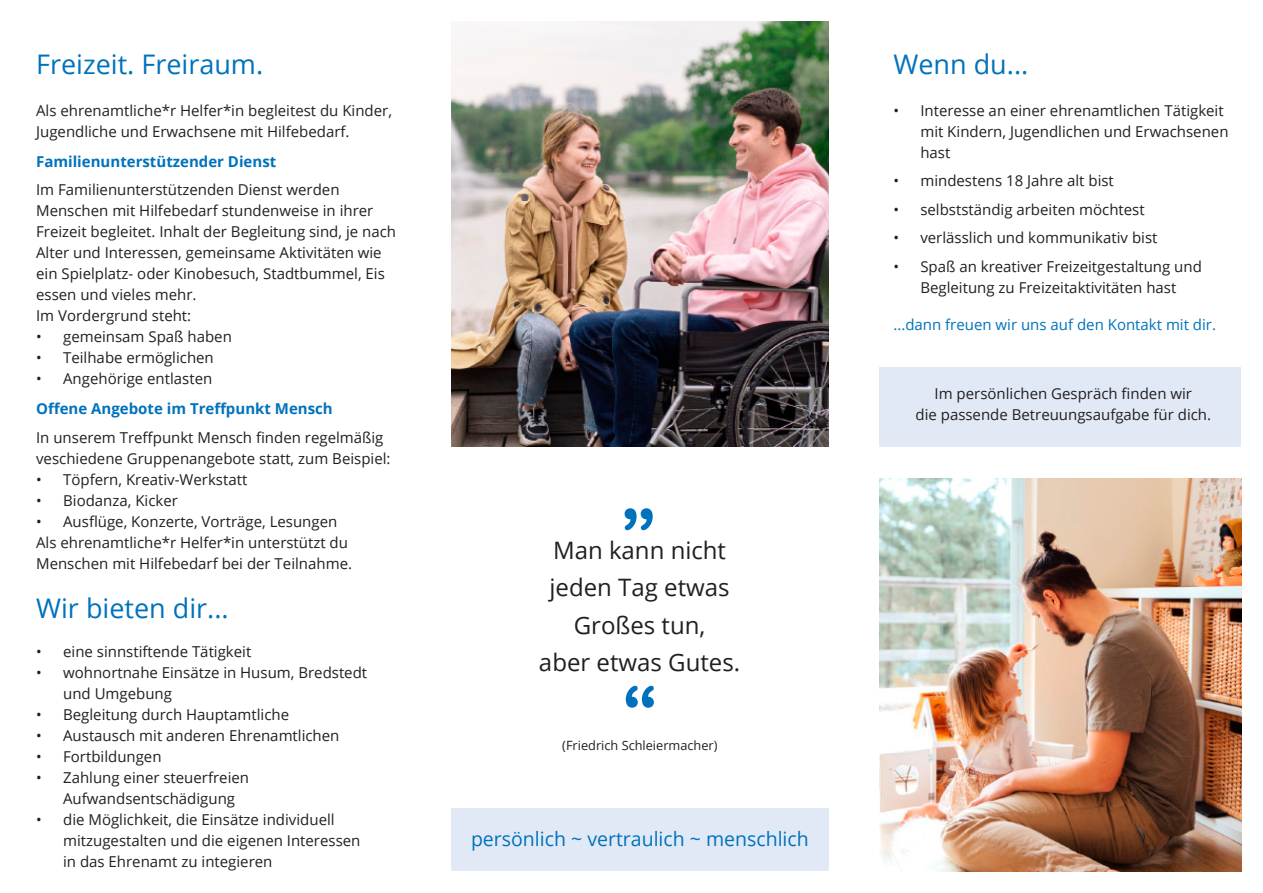
<style>
.page{position:relative;width:1263px;height:893px;background:#fff}
.page>*{position:absolute;margin:0;border:0;box-sizing:border-box;transform-origin:0 0}
.t1{font:75px "Arial Rounded MT Bold";color:#0072bc}
.t2{font:27px "Open Sans";color:#0072bc}
.t3{font:24px "Open Sans";color:#231f20}
.t4{font:19.65px "Open Sans";color:#0072bc}
.t5{font:15px/21px "Open Sans";color:#231f20}
.t6{font:700 15px "Open Sans";color:#0072bc}
.t7{font:15px "Open Sans";color:#0072bc}
.t8{font:12.75px "Open Sans";color:#231f20}
</style>
<div class="page">
<div style="left:879px;top:367px;width:362px;height:79px;background:#e1e9f6"></div>
<div style="left:451px;top:809px;width:378px;height:62px;background:#e1e9f6"></div>
<img style="left:879px;top:478px;width:362px;height:394px">
<img style="left:451px;top:21px;width:377px;height:425px">
<p class="t2" style="left:36px;top:46px;width:229px">Freizeit. Freiraum.</p>
<p class="t5" style="left:36px;top:100px;width:357px">Als ehrenamtliche*r Helfer*in begleitest du Kinder,<br>Jugendliche und Erwachsene mit Hilfebedarf.</p>
<p class="t6" style="left:36px;top:151px;width:242px">Familienunterstützender Dienst</p>
<p class="t5" style="left:36px;top:179px;width:305px">Im Familienunterstützenden Dienst werden</p>
<p class="t5" style="left:36px;top:200px;width:361px">Menschen mit Hilfebedarf stundenweise in ihrer<br>Freizeit begleitet. Inhalt der Begleitung sind, je nach</p>
<p class="t5" style="left:36px;top:242px;width:350px">Alter und Interessen, gemeinsame Aktivitäten wie ein Spielplatz- oder Kinobesuch, Stadtbummel, Eis essen und vieles mehr.</p>
<p class="t5" style="left:36px;top:305px;width:157px">Im Vordergrund steht:</p>
<p class="t5" style="left:36px;top:326px;width:197px">• gemeinsam Spaß haben</p>
<p class="t5" style="left:36px;top:347px;width:179px">• Teilhabe ermöglichen</p>
<p class="t5" style="left:36px;top:368px;width:178px">• Angehörige entlasten</p>
<p class="t6" style="left:36px;top:398px;width:298px">Offene Angebote im Treffpunkt Mensch</p>
<p class="t5" style="left:36px;top:427px;width:349px">In unserem Treffpunkt Mensch finden regelmäßig</p>
<p class="t5" style="left:36px;top:448px;width:356px">veschiedene Gruppenangebote statt, zum Beispiel:</p>
<p class="t5" style="left:36px;top:469px;width:213px">• Töpfern, Kreativ-Werkstatt</p>
<p class="t5" style="left:36px;top:490px;width:143px">• Biodanza, Kicker</p>
<p class="t5" style="left:36px;top:511px;width:303px">• Ausflüge, Konzerte, Vorträge, Lesungen</p>
<p class="t5" style="left:36px;top:532px;width:313px">Als ehrenamtliche*r Helfer*in unterstützt du</p>
<p class="t5" style="left:36px;top:553px;width:317px">Menschen mit Hilfebedarf bei der Teilnahme.</p>
<p class="t2" style="left:36px;top:590px;width:194px">Wir bieten dir...</p>
<p class="t5" style="left:36px;top:641px;width:217px">• eine sinnstiftende Tätigkeit</p>
<p class="t5" style="left:63px;top:662px;width:306px;text-indent:-27px">• wohnortnahe Einsätze in Husum, Bredstedt und Umgebung</p>
<p class="t5" style="left:36px;top:704px;width:255px">• Begleitung durch Hauptamtliche</p>
<p class="t5" style="left:36px;top:725px;width:305px">• Austausch mit anderen Ehrenamtlichen</p>
<p class="t5" style="left:36px;top:746px;width:127px">• Fortbildungen</p>
<p class="t5" style="left:63px;top:767px;width:187px;text-indent:-27px">• Zahlung einer steuerfreien<br>Aufwandsentschädigung</p>
<p class="t5" style="left:63px;top:809px;width:299px;text-indent:-27px">• die Möglichkeit, die Einsätze individuell mitzugestalten und die eigenen Interessen in das Ehrenamt zu integieren</p>
<p class="t1" style="left:622px;top:447px;width:36px">„</p>
<p class="t3" style="left:553px;top:534px;width:175px">Man kann nicht</p>
<p class="t3" style="left:549px;top:571px;width:182px">jeden Tag etwas</p>
<p class="t3" style="left:574px;top:609px;width:133px">Großes tun,</p>
<p class="t3" style="left:539px;top:646px;width:203px">aber etwas Gutes.</p>
<p class="t1" style="left:622px;top:669px;width:36px">“</p>
<p class="t8" style="left:562px;top:737px;width:157px">(Friedrich Schleiermacher)</p>
<p class="t4" style="left:471px;top:826px;width:339px">persönlich ~ vertraulich ~ menschlich</p>
<p class="t2" style="left:893px;top:46px;width:136px">Wenn du...</p>
<p class="t5" style="left:920px;top:100px;width:310px;text-indent:-27px">• Interesse an einer ehrenamtlichen Tätigkeit mit Kindern, Jugendlichen und Erwachsenen hast</p>
<p class="t5" style="left:893px;top:170px;width:222px">• mindestens 18 Jahre alt bist</p>
<p class="t5" style="left:893px;top:199px;width:253px">• selbstständig arbeiten möchtest</p>
<p class="t5" style="left:893px;top:227px;width:266px">• verlässlich und kommunikativ bist</p>
<p class="t5" style="left:893px;top:256px;width:310px;text-align:center">• Spaß an kreativer Freizeitgestaltung und<br>Begleitung zu Freizeitaktivitäten hast</p>
<p class="t7" style="left:893px;top:315px;width:324px">...dann freuen wir uns auf den Kontakt mit dir.</p>
<p class="t5" style="left:934px;top:383px;width:259px">Im persönlichen Gespräch finden wir</p>
<p class="t5" style="left:915px;top:404px;width:297px">die passende Betreuungsaufgabe für dich.</p>
</div>
